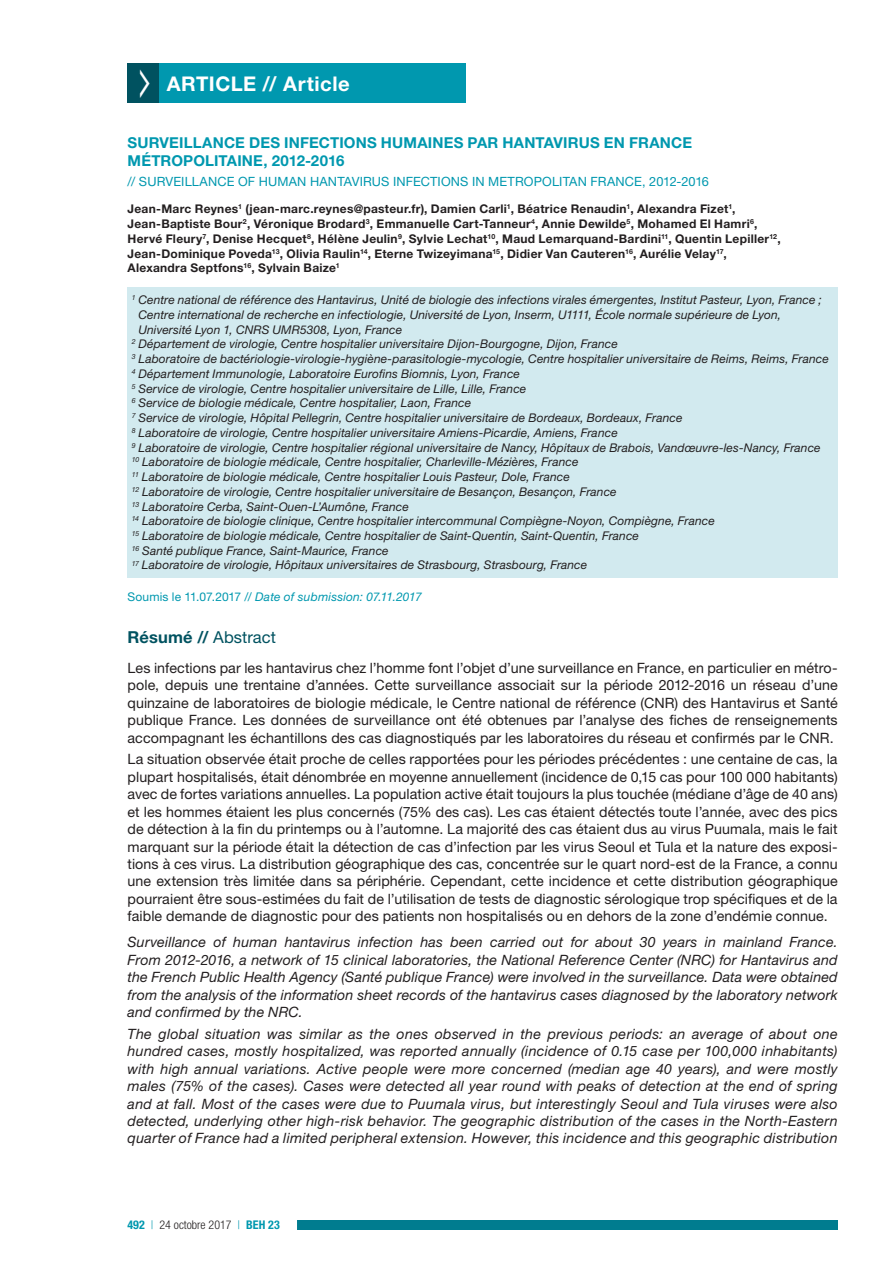
<style>
.page{position:relative;width:893px;height:1263px;background:#fff}
.page>*{position:absolute;margin:0;border:0;box-sizing:border-box;transform-origin:0 0}
.t1{font:700 20.25px "Helvetica Neue LT Std";letter-spacing:.025em;color:#fff}
.t2{font:700 16.5px "Helvetica Neue LT Std";letter-spacing:.01em;color:#005260}
.t3{font:700 15px/18.3px "Helvetica Neue LT Std";letter-spacing:.01em;color:#0098af}
.t4{font:14.25px/17.4px "Helvetica Neue LT Std";letter-spacing:.005em;color:#231f20;text-align:justify}
.t5{font:italic 14.25px/17.4px "Helvetica Neue LT Std";letter-spacing:.015em;color:#231f20;text-align:justify}
.t6{font:12.75px "Helvetica Neue LT Std";letter-spacing:.01em;color:#0098af}
.t7{font:italic 12px "Helvetica Neue LT Std";letter-spacing:.005em;color:#231f20}
.t8{font:700 12px/14.7px "Helvetica Neue LT Std";letter-spacing:.025em;color:#231f20}
.t9{font:italic 12px "Helvetica Neue LT Std";letter-spacing:.015em;color:#0098af}
.t10{font:300 condensed 12px "Helvetica Neue LT Std";color:#231f20}
.s1{font-style:normal}
.s2{font-weight:400}
.s3{font-weight:700;color:#0098af}
.s4{color:#0098af}
</style>
<div class="page">
<div style="left:242px;top:1221px;width:596px;height:9px;background:#007c8f"></div>
<div style="left:110px;top:1219px;width:187px;height:12px;background:#fff"></div>
<div style="left:159px;top:64px;width:307px;height:39px;background:#0098af"></div>
<div style="left:128px;top:287px;width:710px;height:291px;background:#d2eaef"></div>
<div style="left:128px;top:64px;width:31px;height:39px;background:#005260"></div>
<h1 class="t1" style="left:167px;top:71px;width:184px">ARTICLE // Article</h1>
<p class="t3" style="left:128px;top:133px;width:566px">SURVEILLANCE DES INFECTIONS HUMAINES PAR HANTAVIRUS EN FRANCE<br>MÉTROPOLITAINE, 2012-2016</p>
<p class="t6" style="left:128px;top:174px;width:583px">// SURVEILLANCE OF HUMAN HANTAVIRUS INFECTIONS IN METROPOLITAN FRANCE, 2012-2016</p>
<p class="t8" style="left:128px;top:201px;width:655px">Jean-Marc Reynes<sup>1</sup> (jean-marc.reynes@pasteur.fr), Damien Carli<sup>1</sup>, Béatrice Renaudin<sup>1</sup>, Alexandra Fizet<sup>1</sup>, Jean-Baptiste Bour<sup>2</sup>, Véronique Brodard<sup>3</sup>, Emmanuelle Cart-Tanneur<sup>4</sup>, Annie Dewilde<sup>5</sup>, Mohamed El Hamri<sup>6</sup>, Hervé Fleury<sup>7</sup>, Denise Hecquet<sup>8</sup>, Hélène Jeulin<sup>9</sup>, Sylvie Lechat<sup>10</sup>, Maud Lemarquand-Bardini<sup>11</sup>, Quentin Lepiller<sup>12</sup>, Jean-Dominique Poveda<sup>13</sup>, Olivia Raulin<sup>14</sup>, Eterne Twizeyimana<sup>15</sup>, Didier Van Cauteren<sup>16</sup>, Aurélie Velay<sup>17</sup>, Alexandra Septfons<sup>16</sup>, Sylvain Baize<sup>1</sup></p>
<p class="t7" style="left:132px;top:293px;width:692px"><sup>1</sup> Centre national de référence des Hantavirus, Unité de biologie des infections virales émergentes, Institut Pasteur, Lyon, France ;</p>
<p class="t7" style="left:139px;top:307px;width:644px">Centre international de recherche en infectiologie, Université de Lyon, Inserm, U1111, École normale supérieure de Lyon,</p>
<p class="t7" style="left:139px;top:322px;width:265px">Université Lyon 1, CNRS UMR5308, Lyon, France</p>
<p class="t7" style="left:132px;top:337px;width:488px"><sup>2</sup> Département de virologie, Centre hospitalier universitaire Dijon-Bourgogne, Dijon, France</p>
<p class="t7" style="left:132px;top:352px;width:698px"><sup>3</sup> Laboratoire de bactériologie-virologie-hygiène-parasitologie-mycologie, Centre hospitalier universitaire de Reims, Reims, France</p>
<p class="t7" style="left:132px;top:366px;width:390px"><sup>4</sup> Département Immunologie, Laboratoire Eurofins Biomnis, Lyon, France</p>
<p class="t7" style="left:132px;top:381px;width:396px"><sup>5</sup> Service de virologie, Centre hospitalier universitaire de Lille, Lille, France</p>
<p class="t7" style="left:132px;top:396px;width:341px"><sup>6</sup> Service de biologie médicale, Centre hospitalier, Laon, France</p>
<p class="t7" style="left:132px;top:411px;width:552px"><sup>7</sup> Service de virologie, Hôpital Pellegrin, Centre hospitalier universitaire de Bordeaux, Bordeaux, France</p>
<p class="t7" style="left:132px;top:425px;width:487px"><sup>8</sup> Laboratoire de virologie, Centre hospitalier universitaire Amiens-Picardie, Amiens, France</p>
<p class="t7" style="left:132px;top:440px;width:690px"><sup>9</sup> Laboratoire de virologie, Centre hospitalier régional universitaire de Nancy, Hôpitaux de Brabois, Vandœuvre-les-Nancy, France</p>
<p class="t7" style="left:132px;top:455px;width:448px"><sup>10</sup> Laboratoire de biologie médicale, Centre hospitalier, Charleville-Mézières, France</p>
<p class="t7" style="left:132px;top:469px;width:440px"><sup>11</sup> Laboratoire de biologie médicale, Centre hospitalier Louis Pasteur, Dole, France</p>
<p class="t7" style="left:132px;top:484px;width:486px"><sup>12</sup> Laboratoire de virologie, Centre hospitalier universitaire de Besançon, Besançon, France</p>
<p class="t7" style="left:132px;top:499px;width:279px"><sup>13</sup> Laboratoire Cerba, Saint-Ouen-L’Aumône, France</p>
<p class="t7" style="left:132px;top:514px;width:585px"><sup>14</sup> Laboratoire de biologie clinique, Centre hospitalier intercommunal Compiègne-Noyon, Compiègne, France</p>
<p class="t7" style="left:132px;top:528px;width:509px"><sup>15</sup> Laboratoire de biologie médicale, Centre hospitalier de Saint-Quentin, Saint-Quentin, France</p>
<p class="t7" style="left:132px;top:543px;width:258px"><sup>16</sup> Santé publique France, Saint-Maurice, France</p>
<p class="t7" style="left:132px;top:558px;width:457px"><sup>17</sup> Laboratoire de virologie, Hôpitaux universitaires de Strasbourg, Strasbourg, France</p>
<p class="t9" style="left:128px;top:590px;width:296px"><span class="s1">Soumis le 11.07.2017 //</span> Date of submission: 07.11.2017</p>
<h2 class="t2" style="left:128px;top:626px;width:150px">Résumé // <span class="s2">Abstract</span></h2>
<p class="t4" style="left:128px;top:659px;width:712px">Les infections par les hantavirus chez l’homme font l’objet d’une surveillance en France, en particulier en métro&shy;pole, depuis une trentaine d’années. Cette surveillance associait sur la période 2012-2016 un réseau d’une quinzaine de laboratoires de biologie médicale, le Centre national de référence (CNR) des Hantavirus et Santé publique France. Les données de surveillance ont été obtenues par l’analyse des fiches de renseignements accompagnant les échantillons des cas diagnostiqués par les laboratoires du réseau et confirmés par le CNR.</p>
<p class="t4" style="left:128px;top:750px;width:712px">La situation observée était proche de celles rapportées pour les périodes précédentes : une centaine de cas, la plupart hospitalisés, était dénombrée en moyenne annuellement (incidence de 0,15 cas pour 100 000 habitants) avec de fortes variations annuelles. La population active était toujours la plus touchée (médiane d’âge de 40 ans) et les hommes étaient les plus concernés (75% des cas). Les cas étaient détectés toute l’année, avec des pics de détection à la fin du printemps ou à l’automne. La majorité des cas étaient dus au virus Puumala, mais le fait marquant sur la période était la détection de cas d’infection par les virus Seoul et Tula et la nature des exposi&shy;tions à ces virus. La distribution géographique des cas, concentrée sur le quart nord-est de la France, a connu une extension très limitée dans sa périphérie. Cependant, cette incidence et cette distribution géographique pourraient être sous-estimées du fait de l’utilisation de tests de diagnostic sérologique trop spécifiques et de la faible demande de diagnostic pour des patients non hospitalisés ou en dehors de la zone d’endémie connue.</p>
<p class="t5" style="left:128px;top:933px;width:712px">Surveillance of human hantavirus infection has been carried out for about 30 years in mainland France.<br>From 2012-2016, a network of 15 clinical laboratories, the National Reference Center (NRC) for Hantavirus and the French Public Health Agency (Santé publique France) were involved in the surveillance. Data were obtained from the analysis of the information sheet records of the hantavirus cases diagnosed by the laboratory network and confirmed by the NRC.</p>
<p class="t5" style="left:128px;top:1025px;width:712px">The global situation was similar as the ones observed in the previous periods: an average of about one hundred cases, mostly hospitalized, was reported annually (incidence of 0.15 case per 100,000 inhabitants) with high annual variations. Active people were more concerned (median age 40 years), and were mostly males (75% of the cases). Cases were detected all year round with peaks of detection at the end of spring and at fall. Most of the cases were due to Puumala virus, but interestingly Seoul and Tula viruses were also detected, underlying other high-risk behavior. The geographic distribution of the cases in the North-Eastern quarter of France had a limited peripheral extension. However, this incidence and this geographic distribution</p>
<p class="t10" style="left:128px;top:1218px;width:154px"><span class="s3">492</span> <span class="s4">|</span> 24 octobre 2017 <span class="s4">|</span> <span class="s3">BEH 23</span></p>
</div>
